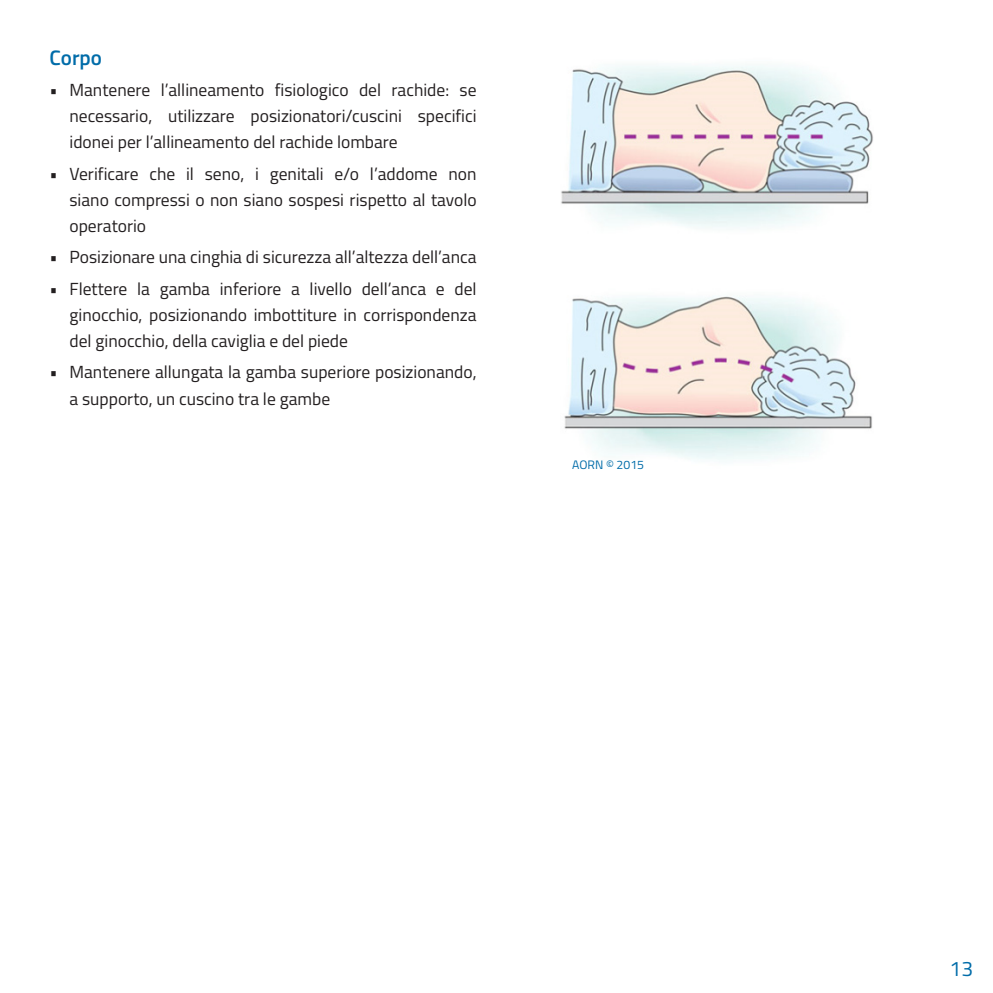
<style>
.page{position:relative;width:993px;height:993px;background:#fff}
.page>*{position:absolute;margin:0;border:0;box-sizing:border-box;transform-origin:0 0}
.testo_paragrafo{font:600 21px "Titillium";color:#006ca9}
.t1{font:21px "Titillium";color:#006ca9}
.testo_paragrafo-2{font:17.5px/26.2px "Titillium";color:#231f20;text-align:justify}
.testo_paragrafo-3{font:12.25px "Titillium";color:#006ca9}
</style>
<div class="page">
<img style="left:561px;top:65px;width:312px;height:395px">
<p class="testo_paragrafo" style="left:50px;top:41px;width:54px">Corpo</p>
<p class="testo_paragrafo-2" style="left:69px;top:76px;width:408px;text-indent:-20px">• Mantenere l’allineamento fisiologico del rachide: se necessario, utilizzare posizionatori/cuscini specifici idonei per l’allineamento del rachide lombare</p>
<p class="testo_paragrafo-2" style="left:69px;top:159px;width:408px;text-indent:-20px">• Verificare che il seno, i genitali e/o l’addome non siano compressi o non siano sospesi rispetto al tavolo operatorio</p>
<p class="testo_paragrafo-2" style="left:50px;top:243px;width:428px">• Posizionare una cinghia di sicurezza all’altezza dell’anca</p>
<p class="testo_paragrafo-2" style="left:69px;top:274px;width:408px;text-indent:-20px">• Flettere la gamba inferiore a livello dell’anca e del ginocchio, posizionando imbottiture in corrispondenza del ginocchio, della caviglia e del piede</p>
<p class="testo_paragrafo-2" style="left:69px;top:358px;width:408px;text-indent:-20px">• Mantenere allungata la gamba superiore posizionando, a supporto, un cuscino tra le gambe</p>
<p class="testo_paragrafo-3" style="left:572px;top:455px;width:73px">AORN © 2015</p>
<p class="t1" style="left:949px;top:952px;width:25px">13</p>
</div>
